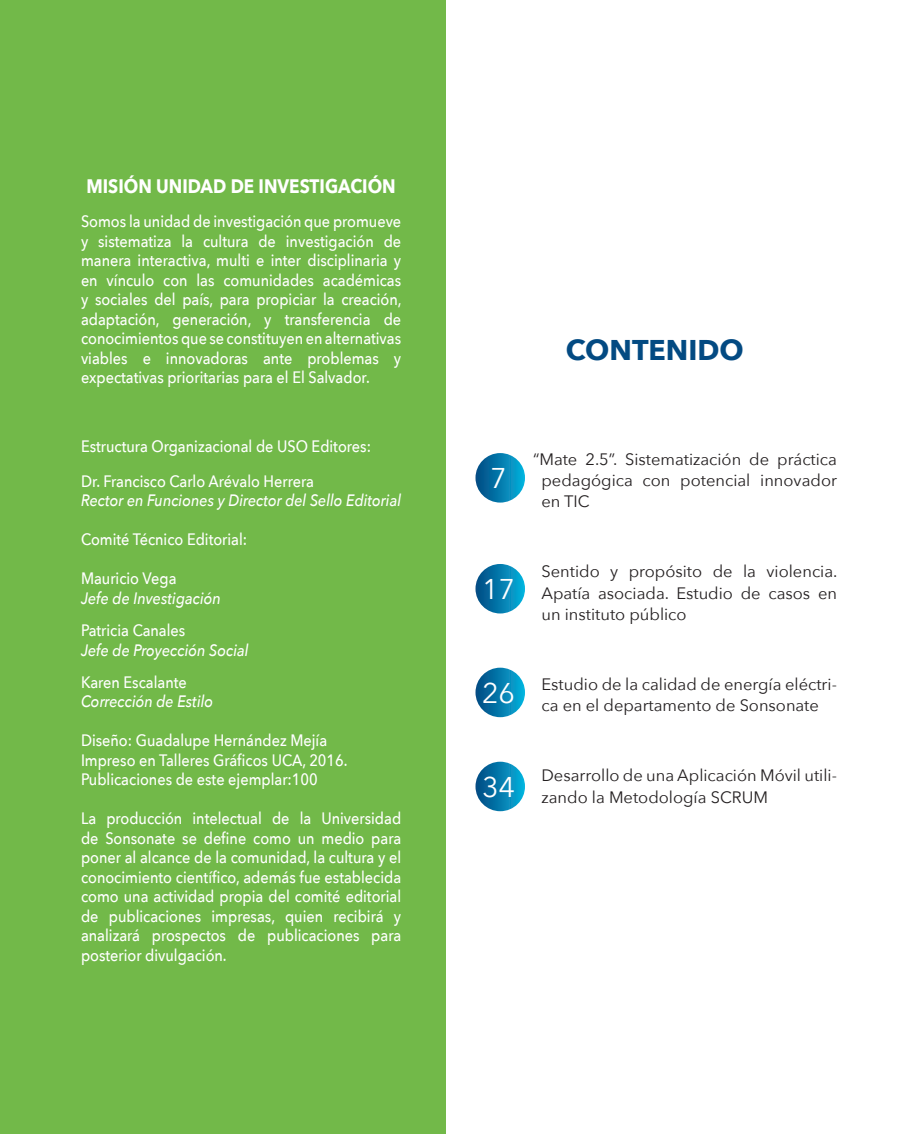
<style>
.page{position:relative;width:918px;height:1134px;background:#fff}
.page>*{position:absolute;margin:0;border:0;box-sizing:border-box;transform-origin:0 0}
.t1{font:700 28.5px "Avenir Next";color:#034a82}
.t2{font:28.5px "Avenir Next";color:#fff}
.t3{font:700 19.5px "Avenir Next";color:#fff;scale:.88 1}
.t4{font:500 16.5px/19.5px "Avenir Next";color:#fff;text-align:justify;scale:.88 1}
.t5{font:16.5px/21px "Avenir Next";color:#231f20;text-align:justify}
.t6{font:italic 500 16.5px "Avenir Next";color:#fff;scale:.88 1}
</style>
<div class="page">
<div style="left:0;top:0;width:446px;height:1134px;background:#72b949"></div>
<svg style="left:476px;top:453px;width:49px;height:50px;background:#077eaf"></svg>
<svg style="left:476px;top:564px;width:49px;height:50px;background:#077eaf"></svg>
<div style="left:476px;top:668px;width:49px;height:49px;background:linear-gradient(to right,#004881,#09b3dd);border-radius:25px"></div>
<div style="left:476px;top:762px;width:49px;height:49px;background:linear-gradient(to right,#004881,#09b3dd);border-radius:25px"></div>
<p class="t3" style="left:86px;top:169px;width:353px">MISIÓN UNIDAD DE INVESTIGACIÓN</p>
<p class="t4" style="left:81px;top:211px;width:366px">Somos la unidad de investigación que promueve y sistematiza la cultura de investigación de manera interactiva, multi e inter disciplinaria y en vínculo con las comunidades académicas y sociales del país, para propiciar la creación, adaptación, generación, y transferencia de conocimientos que se constituyen en alternativas viables e innovadoras ante problemas y expectativas prioritarias para el El Salvador.</p>
<p class="t4" style="left:81px;top:429px;width:331px;line-height:34.5px">Estructura Organizacional de USO Editores:<br>Dr. Francisco Carlo Arévalo Herrera</p>
<p class="t6" style="left:81px;top:486px;width:365px">Rector en Funciones y Director del Sello Editorial</p>
<p class="t4" style="left:81px;top:529px;width:190px">Comité Técnico Editorial:</p>
<p class="t4" style="left:81px;top:568px;width:110px">Mauricio Vega</p>
<p class="t6" style="left:81px;top:584px;width:161px">Jefe de Investigación</p>
<p class="t4" style="left:81px;top:620px;width:120px">Patricia Canales</p>
<p class="t6" style="left:81px;top:636px;width:192px">Jefe de Proyección Social</p>
<p class="t4" style="left:81px;top:672px;width:122px">Karen Escalante</p>
<p class="t6" style="left:81px;top:688px;width:152px">Corrección de Estilo</p>
<p class="t4" style="left:81px;top:730px;width:305px;text-align:left">Diseño: Guadalupe Hernández Mejía<br>Impreso en Talleres Gráficos UCA, 2016.<br>Publicaciones de este ejemplar:100</p>
<p class="t4" style="left:81px;top:808px;width:365px">La producción intelectual de la Universidad de Sonsonate se define como un medio para poner al alcance de la comunidad, la cultura y el conocimiento científico, además fue establecida como una actividad propia del comité editorial de publicaciones impresas, quien recibirá y analizará prospectos de publicaciones para posterior divulgación.</p>
<h1 class="t1" style="left:566px;top:325px;width:180px">CONTENIDO</h1>
<h1 class="t2" style="left:490px;top:454px;width:18px">7</h1>
<p class="t5" style="left:542px;top:448px;width:297px;text-indent:-8px">“Mate 2.5”. Sistematización de práctica pedagógica con potencial innovador en TIC</p>
<h1 class="t2" style="left:482px;top:565px;width:35px">17</h1>
<p class="t5" style="left:542px;top:561px;width:297px">Sentido y propósito de la violencia.<br>Apatía asociada. Estudio de casos en un instituto público</p>
<h1 class="t2" style="left:482px;top:669px;width:35px">26</h1>
<p class="t5" style="left:542px;top:673px;width:297px">Estudio de la calidad de energía eléctri&shy;ca en el departamento de Sonsonate</p>
<h1 class="t2" style="left:482px;top:763px;width:35px">34</h1>
<p class="t5" style="left:542px;top:765px;width:297px">Desarrollo de una Aplicación Móvil utili&shy;zando la Metodología SCRUM</p>
</div>
